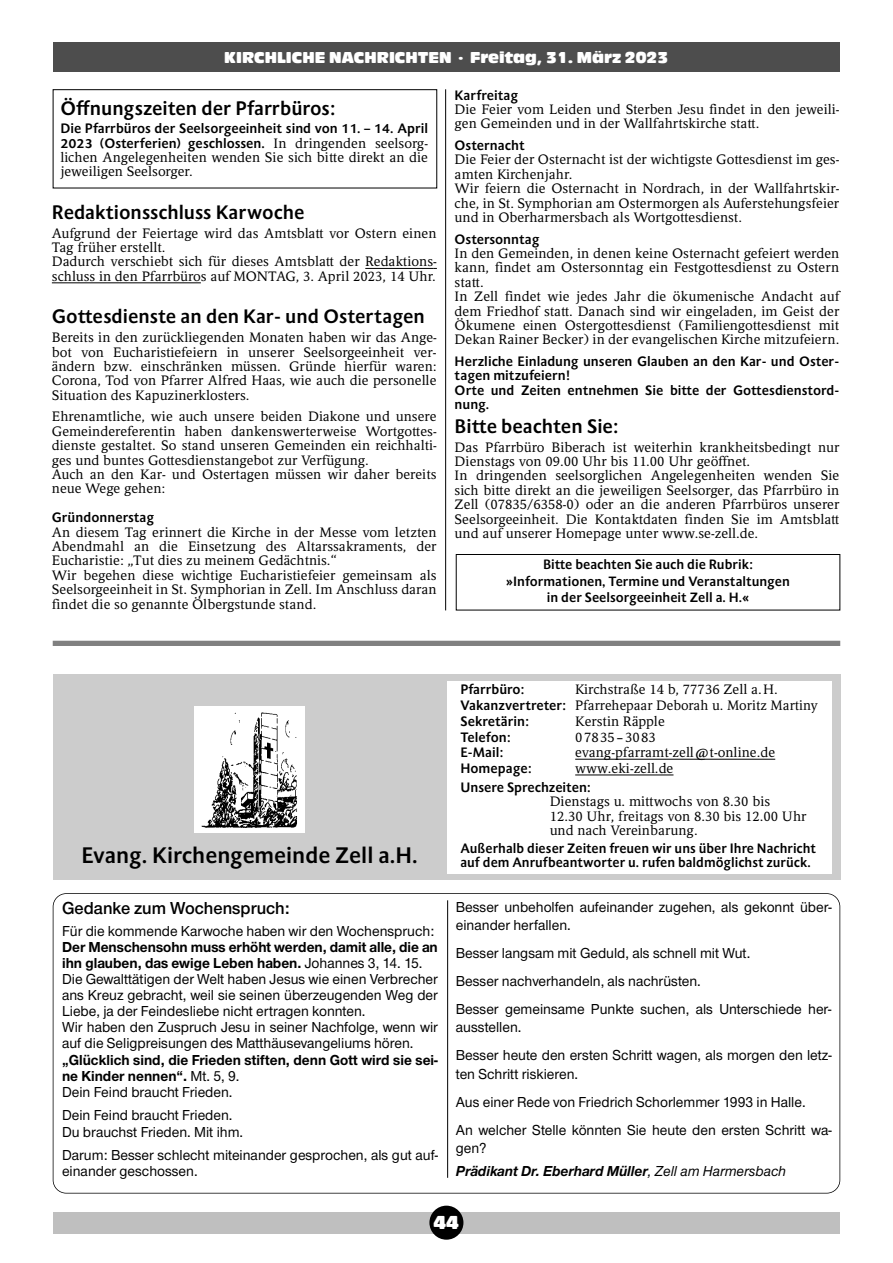
<style>
.page{position:relative;width:893px;height:1263px;background:#fff}
.page>*{position:absolute;margin:0;border:0;box-sizing:border-box;transform-origin:0 0}
.t1{font:700 22.5px "Schwabo Sans";color:#000}
.t2{font:700 19.5px "Schwabo Sans";color:#000}
.t3{font:19.5px "Antique Olive T Compact Ro 1";color:#fff}
.t4{font:600 18px "Nimbus Sans Novus T";color:#000}
.t5{font:16.5px "Antique Olive T Compact Ro 1";color:#fff}
.t6{font:500 15px/16px "Nimbus Sans Novus T";color:#000}
.t7{font:700 15px/16px "Nimbus Sans Novus T";color:#000}
.t8{font:italic 700 15px "Nimbus Sans Novus T";color:#000}
.t9{font:13.65px/14.4px "Schwabo Serif";color:#000;text-align:justify}
.t10{font:700 13.65px/14.4px "Schwabo Sans";color:#000}
.t11{font:700 13.5px/16.5px "Schwabo Sans";color:#000;text-align:center}
.s1{font-family:"Schwabo Sans";font-weight:700}
.s2{font-weight:500}
</style>
<div class="page">
<div style="left:53px;top:1212px;width:786px;height:21px;background:#bfbfbf"></div>
<div style="left:429px;top:1206px;width:34px;height:34px;background:#000;border-radius:50%"></div>
<div style="left:53px;top:43px;width:786px;height:29px;background:#4d4d4d"></div>
<div style="left:53px;top:675px;width:787px;height:205px;background:#ccc"></div>
<div style="left:194px;top:706px;width:111px;height:127px;background:#fff"></div>
<img style="left:201px;top:712px;width:96px;height:116px">
<div style="left:448px;top:681px;width:384px;height:192px;background:#fff"></div>
<hr style="left:575px;top:759px;width:200px;height:1px;background:#000">
<hr style="left:575px;top:775px;width:98px;height:1px;background:#000">
<hr style="left:445px;top:89px;width:1px;height:521px;background:#000">
<div style="left:53px;top:641px;width:787px;height:5px;background:#808080"></div>
<hr style="left:365px;top:268px;width:68px;height:1px;background:#000">
<hr style="left:52px;top:283px;width:149px;height:1px;background:#000">
<div style="left:53px;top:893px;width:787px;height:300px;border:2px solid #000;border-radius:14px"></div>
<hr style="left:447px;top:900px;width:1px;height:278px;background:#000">
<div style="left:53px;top:89px;width:384px;height:99px;border:1px solid #000"></div>
<div style="left:456px;top:554px;width:384px;height:56px;border:1px solid #000"></div>
<p class="t5" style="left:224px;top:49px;width:446px">KIRCHLICHE NACHRICHTEN · Freitag, 31. März 2023</p>
<p class="t2" style="left:60px;top:100px;width:277px">Öffnungszeiten der Pfarrbüros:</p>
<p class="t9" style="left:60px;top:122px;width:369px"><span class="s1">Die Pfarrbüros der Seelsorgeeinheit sind von 11. – 14. April 2023 (Osterferien) geschlossen.</span> In dringenden seelsorg&shy;lichen Angelegenheiten wenden Sie sich bitte direkt an die jeweiligen Seelsorger.</p>
<p class="t2" style="left:52px;top:205px;width:254px">Redaktionsschluss Karwoche</p>
<p class="t9" style="left:52px;top:227px;width:386px">Aufgrund der Feiertage wird das Amtsblatt vor Ostern einen<br>Tag früher erstellt.</p>
<p class="t9" style="left:52px;top:256px;width:386px">Dadurch verschiebt sich für dieses Amtsblatt der Redaktions&shy;schluss in den Pfarrbüros auf MONTAG, 3. April 2023, 14 Uhr.</p>
<p class="t2" style="left:52px;top:309px;width:375px">Gottesdienste an den Kar- und Ostertagen</p>
<p class="t9" style="left:52px;top:331px;width:386px">Bereits in den zurückliegenden Monaten haben wir das Ange&shy;bot von Eucharistiefeiern in unserer Seelsorgeeinheit ver - ändern bzw. einschränken müssen. Gründe hierfür waren:<br>Corona, Tod von Pfarrer Alfred Haas, wie auch die personelle Situation des Kapuzinerklosters.</p>
<p class="t9" style="left:52px;top:410px;width:386px">Ehrenamtliche, wie auch unsere beiden Diakone und unsere Gemeindereferentin haben dankenswerterweise Wortgottes&shy;dienste gestaltet. So stand unseren Gemeinden ein reichhalti&shy;ges und buntes Gottesdienstangebot zur Verfügung.</p>
<p class="t9" style="left:52px;top:468px;width:386px">Auch an den Kar- und Ostertagen müssen wir daher bereits neue Wege gehen:</p>
<p class="t10" style="left:52px;top:512px;width:104px">Gründonnerstag</p>
<p class="t9" style="left:52px;top:526px;width:386px">An diesem Tag erinnert die Kirche in der Messe vom letzten Abendmahl an die Einsetzung des Altarssakraments, der Eucharistie: „Tut dies zu meinem Gedächtnis.“</p>
<p class="t9" style="left:52px;top:569px;width:386px">Wir begehen diese wichtige Eucharistiefeier gemeinsam als Seelsorgeeinheit in St. Symphorian in Zell. Im Anschluss daran findet die so genannte Ölbergstunde stand.</p>
<p class="t10" style="left:455px;top:89px;width:65px">Karfreitag</p>
<p class="t9" style="left:455px;top:103px;width:386px">Die Feier vom Leiden und Sterben Jesu findet in den jeweili&shy;gen Gemeinden und in der Wallfahrtskirche statt.</p>
<p class="t10" style="left:455px;top:139px;width:72px">Osternacht</p>
<p class="t9" style="left:455px;top:154px;width:386px">Die Feier der Osternacht ist der wichtigste Gottesdienst im ges&shy;amten Kirchenjahr.</p>
<p class="t9" style="left:455px;top:182px;width:386px">Wir feiern die Osternacht in Nordrach, in der Wallfahrtskir&shy;che, in St. Symphorian am Ostermorgen als Auferstehungsfeier und in Oberharmersbach als Wortgottesdienst.</p>
<p class="t10" style="left:455px;top:233px;width:87px">Ostersonntag</p>
<p class="t9" style="left:455px;top:247px;width:386px">In den Gemeinden, in denen keine Osternacht gefeiert werden kann, findet am Ostersonntag ein Festgottesdienst zu Ostern statt.</p>
<p class="t9" style="left:455px;top:290px;width:386px">In Zell findet wie jedes Jahr die ökumenische Andacht auf dem Friedhof statt. Danach sind wir eingeladen, im Geist der Ökumene einen Ostergottesdienst (Familiengottesdienst mit Dekan Rainer Becker) in der evangelischen Kirche mitzufeiern.</p>
<p class="t10" style="left:455px;top:355px;width:386px">Herzliche Einladung unseren Glauben an den Kar- und Oster - tagen mitzufeiern!</p>
<p class="t10" style="left:455px;top:384px;width:386px">Orte und Zeiten entnehmen Sie bitte der Gottesdienstord&shy;nung.</p>
<p class="t2" style="left:455px;top:419px;width:165px">Bitte beachten Sie:</p>
<p class="t9" style="left:455px;top:441px;width:386px">Das Pfarrbüro Biberach ist weiterhin krankheitsbedingt nur<br>Dienstags von 09.00 Uhr bis 11.00 Uhr geöffnet.</p>
<p class="t9" style="left:455px;top:469px;width:386px">In dringenden seelsorglichen Angelegenheiten wenden Sie sich bitte direkt an die jeweiligen Seelsorger, das Pfarrbüro in Zell (07835/6358-0) oder an die anderen Pfarrbüros unserer Seelsorgeeinheit. Die Kontaktdaten finden Sie im Amtsblatt und auf unserer Homepage unter www.se-zell.de.</p>
<p class="t11" style="left:543px;top:558px;width:211px">Bitte beachten Sie auch die Rubrik:</p>
<p class="t11" style="left:506px;top:574px;width:285px">»Informationen, Termine und Veranstaltungen in der Seelsorgeeinheit Zell a. H.«</p>
<p class="t1" style="left:81px;top:846px;width:338px">Evang. Kirchengemeinde Zell a.H.</p>
<p class="t4" style="left:62px;top:900px;width:229px">Gedanke zum Wochenspruch:</p>
<p class="t6" style="left:62px;top:924px;width:374px">Für die kommende Karwoche haben wir den Wochenspruch:</p>
<p class="t7" style="left:62px;top:940px;width:377px">Der Menschensohn muss erhöht werden, damit alle, die an ihn glauben, das ewige Leben haben. <span class="s2">Johannes 3, 14. 15.</span></p>
<p class="t6" style="left:62px;top:973px;width:377px;text-align:justify">Die Gewalttätigen der Welt haben Jesus wie einen Verbrecher ans Kreuz gebracht, weil sie seinen überzeugenden Weg der Liebe, ja der Feindesliebe nicht ertragen konnten.</p>
<p class="t6" style="left:62px;top:1021px;width:377px">Wir haben den Zuspruch Jesu in seiner Nachfolge, wenn wir auf die Seligpreisungen des Matthäusevangeliums hören.</p>
<p class="t7" style="left:62px;top:1053px;width:377px">„Glücklich sind, die Frieden stiften, denn Gott wird sie sei&shy;ne Kinder nennen“. <span class="s2">Mt. 5, 9.</span></p>
<p class="t6" style="left:62px;top:1085px;width:172px">Dein Feind braucht Frieden.</p>
<p class="t6" style="left:62px;top:1109px;width:172px">Dein Feind braucht Frieden.</p>
<p class="t6" style="left:62px;top:1125px;width:183px">Du brauchst Frieden. Mit ihm.</p>
<p class="t6" style="left:62px;top:1149px;width:378px">Darum: Besser schlecht miteinander gesprochen, als gut auf&shy;einander geschossen.</p>
<p class="t10" style="left:460px;top:684px;width:66px">Pfarrbüro:</p>
<p class="t9" style="left:575px;top:683px;width:204px">Kirchstraße 14 b, 77736 Zell a.H.</p>
<p class="t9" style="left:460px;top:699px;width:359px"><span class="s1">Vakanzvertreter:</span> Pfarrehepaar Deborah u. Moritz Martiny</p>
<p class="t10" style="left:460px;top:715px;width:70px">Sekretärin:</p>
<p class="t9" style="left:575px;top:715px;width:91px">Kerstin Räpple</p>
<p class="t10" style="left:460px;top:731px;width:52px">Telefon:</p>
<p class="t9" style="left:575px;top:731px;width:82px">07835–3083</p>
<p class="t10" style="left:460px;top:747px;width:44px">E-Mail:</p>
<p class="t9" style="left:575px;top:746px;width:202px">evang-pfarramt-zell@t-online.de</p>
<p class="t10" style="left:460px;top:762px;width:73px">Homepage:</p>
<p class="t9" style="left:575px;top:762px;width:100px">www.eki-zell.de</p>
<p class="t10" style="left:460px;top:781px;width:132px">Unsere Sprechzeiten:</p>
<p class="t9" style="left:550px;top:795px;width:258px;text-align:left">Dienstags u. mittwochs von 8.30 bis<br>12.30 Uhr, freitags von 8.30 bis 12.00 Uhr und nach Vereinbarung.</p>
<p class="t10" style="left:460px;top:842px;width:357px">Außerhalb dieser Zeiten freuen wir uns über Ihre Nachricht auf dem Anrufbeantworter u. rufen baldmöglichst zurück.</p>
<p class="t6" style="left:456px;top:899px;width:377px;line-height:18.1px">Besser unbeholfen aufeinander zugehen, als gekonnt über&shy;einander herfallen.</p>
<p class="t6" style="left:456px;top:946px;width:296px">Besser langsam mit Geduld, als schnell mit Wut.</p>
<p class="t6" style="left:456px;top:974px;width:246px">Besser nachverhandeln, als nachrüsten.</p>
<p class="t6" style="left:456px;top:1001px;width:377px;line-height:18.1px">Besser gemeinsame Punkte suchen, als Unterschiede her&shy;ausstellen.</p>
<p class="t6" style="left:456px;top:1048px;width:377px;line-height:18.1px">Besser heute den ersten Schritt wagen, als morgen den letz&shy;ten Schritt riskieren.</p>
<p class="t6" style="left:456px;top:1095px;width:351px">Aus einer Rede von Friedrich Schorlemmer 1993 in Halle.</p>
<p class="t6" style="left:456px;top:1122px;width:377px;line-height:18.1px">An welcher Stelle könnten Sie heute den ersten Schritt wa&shy;gen?</p>
<p class="t8" style="left:456px;top:1165px;width:332px">Prädikant Dr. Eberhard Müller<span class="s2">, Zell am Harmersbach</span></p>
<p class="t3" style="left:433px;top:1212px;width:27px">44</p>
</div>
